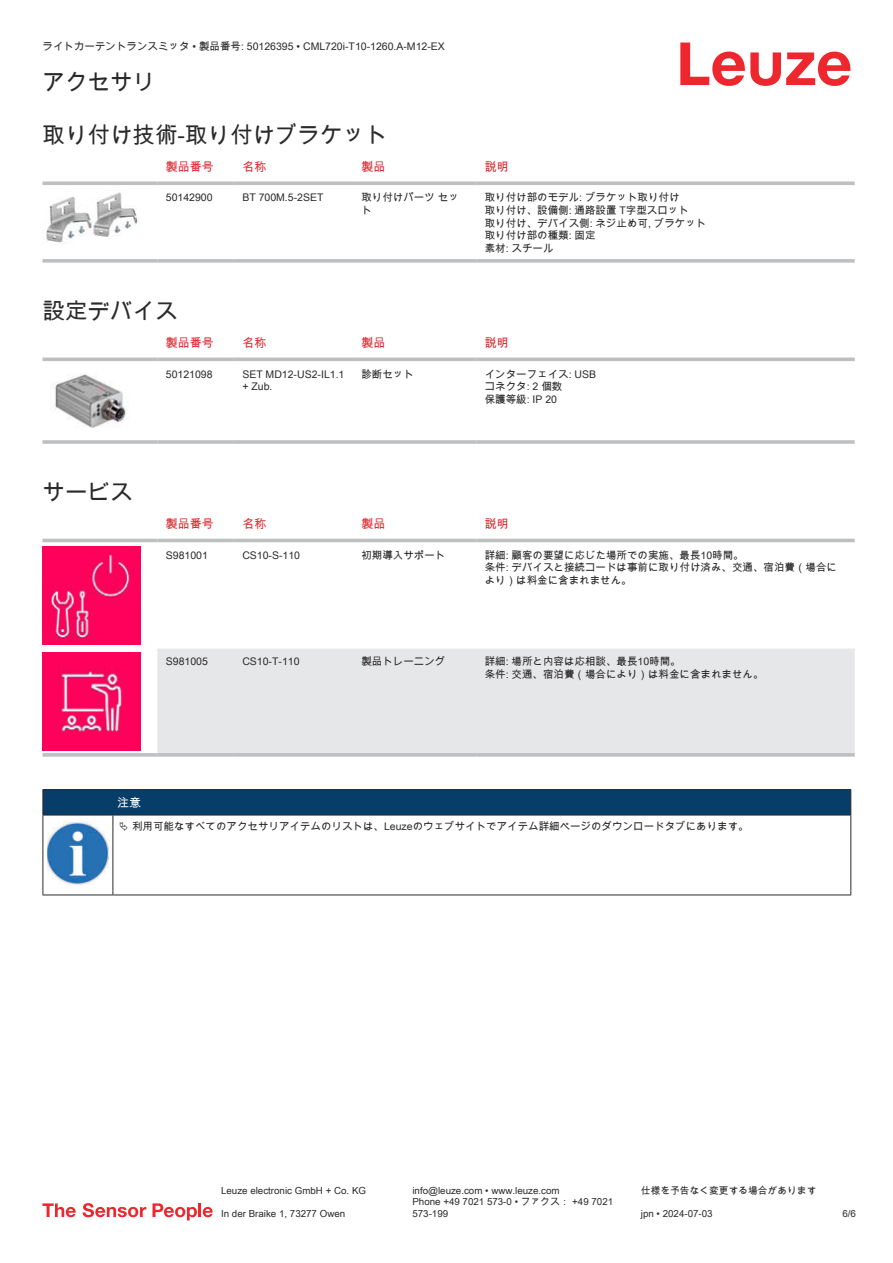
<style>
.page{position:relative;width:893px;height:1263px;background:#fff}
.page>*{position:absolute;margin:0;border:0;box-sizing:border-box;transform-origin:0 0}
.t1{font:22.5px "Arial Unicode MS";color:#2b292a}
.t2{font:12px "Arial Unicode MS";color:#db2a30}
.t3{font:12px "Arial Unicode MS";color:#fff}
.t4{font:10.5px/12.6px "Arial Unicode MS";color:#2b292a}
.t5{font:9.75px/11.7px "Arial Unicode MS";color:#2b292a}
</style>
<div class="page">
<svg style="left:680px;top:43px;width:170px;height:43px"></svg>
<svg style="left:43px;top:181px;width:114px;height:4px"></svg>
<svg style="left:157px;top:181px;width:77px;height:4px"></svg>
<svg style="left:234px;top:181px;width:119px;height:4px"></svg>
<svg style="left:353px;top:181px;width:123px;height:4px"></svg>
<svg style="left:476px;top:181px;width:379px;height:4px;background:#c4c6c8"></svg>
<svg style="left:43px;top:259px;width:114px;height:4px"></svg>
<svg style="left:157px;top:259px;width:77px;height:4px"></svg>
<svg style="left:234px;top:259px;width:119px;height:4px"></svg>
<svg style="left:353px;top:259px;width:123px;height:4px"></svg>
<svg style="left:476px;top:259px;width:379px;height:4px;background:#c3c5c7"></svg>
<img style="left:46px;top:192px;width:92px;height:51px">
<svg style="left:43px;top:357px;width:114px;height:4px"></svg>
<svg style="left:157px;top:357px;width:77px;height:4px"></svg>
<svg style="left:234px;top:357px;width:119px;height:4px"></svg>
<svg style="left:353px;top:357px;width:123px;height:4px"></svg>
<svg style="left:476px;top:357px;width:379px;height:4px;background:#c5c7c9"></svg>
<hr style="left:43px;top:440px;width:114px;height:4px;background:#c3c5c7">
<svg style="left:157px;top:440px;width:77px;height:4px"></svg>
<hr style="left:234px;top:440px;width:119px;height:4px;background:#c4c6c7">
<hr style="left:353px;top:440px;width:123px;height:4px;background:#c3c5c7">
<svg style="left:476px;top:440px;width:379px;height:4px;background:#c3c5c7"></svg>
<img style="left:53px;top:374px;width:73px;height:54px">
<svg style="left:43px;top:538px;width:812px;height:213px"></svg>
<div style="left:157px;top:648px;width:698px;height:105px;background:#e6e7e9"></div>
<hr style="left:43px;top:539px;width:114px;height:3px;background:#bdbfc1">
<hr style="left:157px;top:539px;width:77px;height:3px;background:#bdbfc1">
<hr style="left:234px;top:539px;width:119px;height:3px;background:#bdbfc1">
<hr style="left:353px;top:539px;width:123px;height:3px;background:#bdbfc1">
<hr style="left:476px;top:539px;width:379px;height:3px;background:#bdbfc1">
<svg style="left:43px;top:753px;width:114px;height:4px"></svg>
<svg style="left:157px;top:753px;width:77px;height:4px"></svg>
<svg style="left:234px;top:753px;width:119px;height:4px"></svg>
<svg style="left:353px;top:753px;width:123px;height:4px"></svg>
<svg style="left:476px;top:753px;width:379px;height:4px;background:#c3c5c6"></svg>
<img style="left:43px;top:546px;width:97px;height:98px">
<img style="left:43px;top:653px;width:97px;height:98px">
<hr style="left:43px;top:815px;width:70px;height:1px;background:#2b292a">
<svg style="left:43px;top:789px;width:808px;height:26px;background:#083b65"></svg>
<hr style="left:113px;top:815px;width:738px;height:1px;background:#2b292a">
<hr style="left:43px;top:815px;width:1px;height:75px;background:#2b292a">
<hr style="left:113px;top:815px;width:1px;height:75px;background:#2b292a">
<hr style="left:850px;top:815px;width:1px;height:75px;background:#2b292a">
<hr style="left:43px;top:894px;width:70px;height:1px;background:#2b292a">
<hr style="left:113px;top:894px;width:738px;height:1px;background:#2b292a">
<img style="left:47px;top:821px;width:61px;height:63px">
<svg style="left:43px;top:1203px;width:33px;height:14px"></svg>
<svg style="left:83px;top:1203px;width:63px;height:14px"></svg>
<svg style="left:153px;top:1203px;width:44px;height:17px"></svg>
<hr style="left:198px;top:1203px;width:3px;height:14px;background:#ed272d">
<svg style="left:203px;top:1207px;width:10px;height:10px"></svg>
<p class="t4" style="left:43px;top:40px;width:404px">ライトカーテントランスミッタ • 製品番号: 50126395 • CML720i-T10-1260.A-M12-EX</p>
<h1 class="t1" style="left:43px;top:66px;width:114px">アクセサリ</h1>
<h1 class="t1" style="left:43px;top:119px;width:346px">取り付け技術-取り付けブラケット</h1>
<p class="t2" style="left:166px;top:158px;width:49px">製品番号</p>
<p class="t2" style="left:242px;top:158px;width:25px">名称</p>
<p class="t2" style="left:361px;top:158px;width:25px">製品</p>
<p class="t2" style="left:485px;top:158px;width:25px">説明</p>
<p class="t4" style="left:166px;top:191px;width:48px">50142900</p>
<p class="t4" style="left:242px;top:191px;width:83px">BT 700M.5-2SET</p>
<p class="t4" style="left:361px;top:191px;width:99px">取り付けパーツ セット</p>
<p class="t4" style="left:485px;top:191px;width:223px">取り付け部のモデル: ブラケット取り付け<br>取り付け、設備側: 通路設置 T字型スロット<br>取り付け、デバイス側: ネジ止め可, ブラケット取り付け部の種類: 固定<br>素材: スチール</p>
<h1 class="t1" style="left:43px;top:295px;width:136px">設定デバイス</h1>
<p class="t2" style="left:166px;top:334px;width:49px">製品番号</p>
<p class="t2" style="left:242px;top:334px;width:25px">名称</p>
<p class="t2" style="left:361px;top:334px;width:25px">製品</p>
<p class="t2" style="left:485px;top:334px;width:25px">説明</p>
<p class="t4" style="left:166px;top:367px;width:48px">50121098</p>
<p class="t4" style="left:242px;top:367px;width:104px">SET MD12-US2- IL1.1 + Zub.</p>
<p class="t4" style="left:361px;top:367px;width:54px">診断セット</p>
<p class="t4" style="left:485px;top:367px;width:113px">インターフェイス: USBコネクタ: 2 個数<br>保護等級: IP 20</p>
<h1 class="t1" style="left:43px;top:476px;width:91px">サービス</h1>
<p class="t2" style="left:166px;top:515px;width:49px">製品番号</p>
<p class="t2" style="left:242px;top:515px;width:25px">名称</p>
<p class="t2" style="left:361px;top:515px;width:25px">製品</p>
<p class="t2" style="left:485px;top:515px;width:25px">説明</p>
<p class="t4" style="left:166px;top:548px;width:44px">S981001</p>
<p class="t4" style="left:242px;top:548px;width:59px">CS10-S-110</p>
<p class="t4" style="left:361px;top:548px;width:85px">初期導入サポート</p>
<p class="t4" style="left:485px;top:548px;width:354px">詳細: 顧客の要望に応じた場所での実施、最長10時間。<br>条件: デバイスと接続コードは事前に取り付け済み、交通、宿泊費（場合により） は料金に含まれません。</p>
<p class="t4" style="left:166px;top:655px;width:44px">S981005</p>
<p class="t4" style="left:242px;top:655px;width:59px">CS10-T-110</p>
<p class="t4" style="left:361px;top:655px;width:85px">製品トレーニング</p>
<p class="t4" style="left:485px;top:655px;width:280px">詳細: 場所と内容は応相談、最長10時間。<br>条件: 交通、宿泊費（場合により）は料金に含まれません。</p>
<p class="t3" style="left:117px;top:794px;width:25px">注意</p>
<p class="t4" style="left:132px;top:819px;width:618px">利用可能なすべてのアクセサリアイテムのリストは、Leuzeのウェブサイトでアイテム詳細ページのダウンロードタブにあります。</p>
<p class="t5" style="left:221px;top:1184px;width:146px">Leuze electronic GmbH + Co. KG</p>
<p class="t5" style="left:412px;top:1184px;width:149px">info@leuze.com • www.leuze.com</p>
<p class="t5" style="left:641px;top:1184px;width:177px">仕様を予告なく変更する場合があります</p>
<p class="t5" style="left:221px;top:1207px;width:126px">In der Braike 1, 73277 Owen</p>
<p class="t5" style="left:412px;top:1196px;width:202px">Phone +49 7021 573-0 • ファクス： +49 7021<br>573-199</p>
<p class="t5" style="left:641px;top:1207px;width:73px">jpn • 2024-07-03</p>
<p class="t5" style="left:842px;top:1207px;width:15px">6/6</p>
</div>
